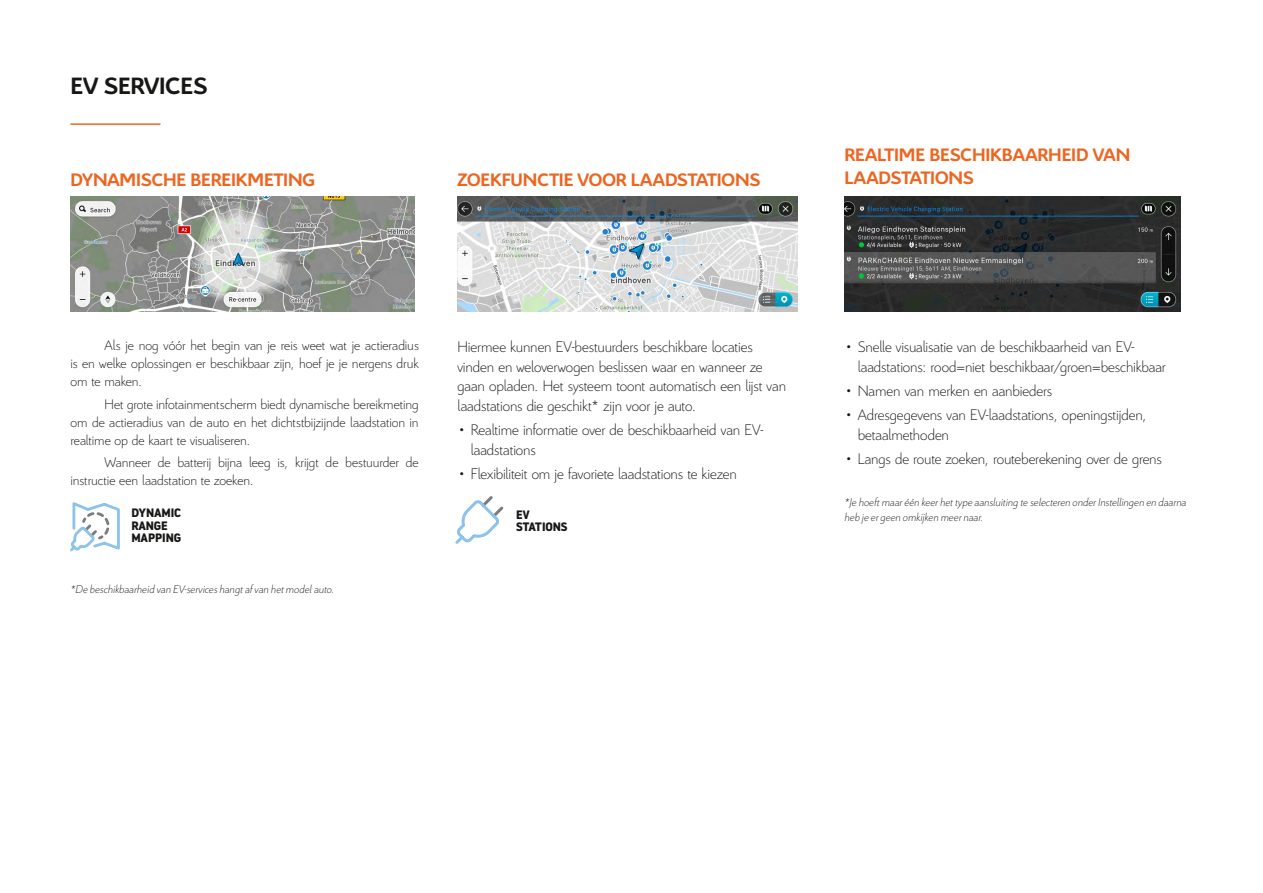
<style>
.page{position:relative;width:1263px;height:893px;background:#fff}
.page>*{position:absolute;margin:0;border:0;box-sizing:border-box;transform-origin:0 0}
.t1{font:700 25.5px "Citroen";letter-spacing:-.005em;color:#181716}
.t2{font:700 19.5px/23.4px "Citroen";letter-spacing:-.005em;color:#ec6622}
.t3{font:300 16.5px/19.8px "Citroen";letter-spacing:-.01em;color:#181716}
.t4{font:300 15px/18px "Citroen";letter-spacing:-.005em;color:#181716;text-align:justify}
.t5{font:700 12.15px/12.1px "Noway";letter-spacing:-.01em;color:#181716}
.t6{font:italic 300 12px/14.4px "Citroen";color:#181716}
</style>
<div class="page">
<hr style="left:71px;top:123px;width:90px;height:2px;background:#ec6622">
<img style="left:71px;top:196px;width:344px;height:115px">
<img style="left:457px;top:196px;width:341px;height:115px">
<img style="left:844px;top:196px;width:336px;height:115px">
<svg style="left:70px;top:502px;width:50px;height:50px"></svg>
<svg style="left:455px;top:496px;width:49px;height:48px"></svg>
<h1 class="t1" style="left:71px;top:69px;width:138px">EV SERVICES</h1>
<p class="t2" style="left:71px;top:167px;width:246px">DYNAMISCHE BEREIKMETING</p>
<p class="t2" style="left:457px;top:167px;width:304px">ZOEKFUNCTIE VOOR LAADSTATIONS</p>
<p class="t2" style="left:844px;top:142px;width:287px">REALTIME BESCHIKBAARHEID VAN<br>LAADSTATIONS</p>
<p class="t4" style="left:71px;top:336px;width:350px;text-indent:34px">Als je nog vóór het begin van je reis weet wat je actieradius is en welke oplossingen er beschikbaar zijn, hoef je je nergens druk om te maken.</p>
<p class="t4" style="left:71px;top:394px;width:350px;text-indent:34px">Het grote infotainmentscherm biedt dynamische bereikmeting om de actieradius van de auto en het dichtstbijzijnde laadstation in realtime op de kaart te visualiseren.</p>
<p class="t4" style="left:71px;top:452px;width:350px;text-indent:34px">Wanneer de batterij bijna leeg is, krijgt de bestuurder de instructie een laadstation te zoeken.</p>
<p class="t3" style="left:457px;top:336px;width:330px">Hiermee kunnen EV-bestuurders beschikbare locaties vinden en weloverwogen beslissen waar en wanneer ze gaan opladen. Het systeem toont automatisch een lijst van laadstations die geschikt* zijn voor je auto.</p>
<p class="t3" style="left:471px;top:419px;width:294px;text-indent:-13px">• Realtime informatie over de beschikbaarheid van EV&shy;laadstations</p>
<p class="t3" style="left:457px;top:463px;width:281px">• Flexibiliteit om je favoriete laadstations te kiezen</p>
<p class="t5" style="left:131px;top:507px;width:51px">DYNAMIC<br>RANGE<br>MAPPING</p>
<p class="t5" style="left:516px;top:508px;width:53px">EV<br>STATIONS</p>
<p class="t6" style="left:71px;top:581px;width:265px">*De beschikbaarheid van EV-services hangt af van het model auto.</p>
<p class="t3" style="left:858px;top:336px;width:310px;text-indent:-13px">• Snelle visualisatie van de beschikbaarheid van EV&shy;laadstations: rood=niet beschikbaar/groen=beschikbaar</p>
<p class="t3" style="left:844px;top:380px;width:209px">• Namen van merken en aanbieders</p>
<p class="t3" style="left:858px;top:404px;width:290px;text-indent:-13px">• Adresgegevens van EV-laadstations, openingstijden, betaalmethoden</p>
<p class="t3" style="left:844px;top:447px;width:319px">• Langs de route zoeken, routeberekening over de grens</p>
<p class="t6" style="left:844px;top:495px;width:343px">*Je hoeft maar één keer het type aansluiting te selecteren onder Instellingen en daarna heb je er geen omkijken meer naar.</p>
</div>
